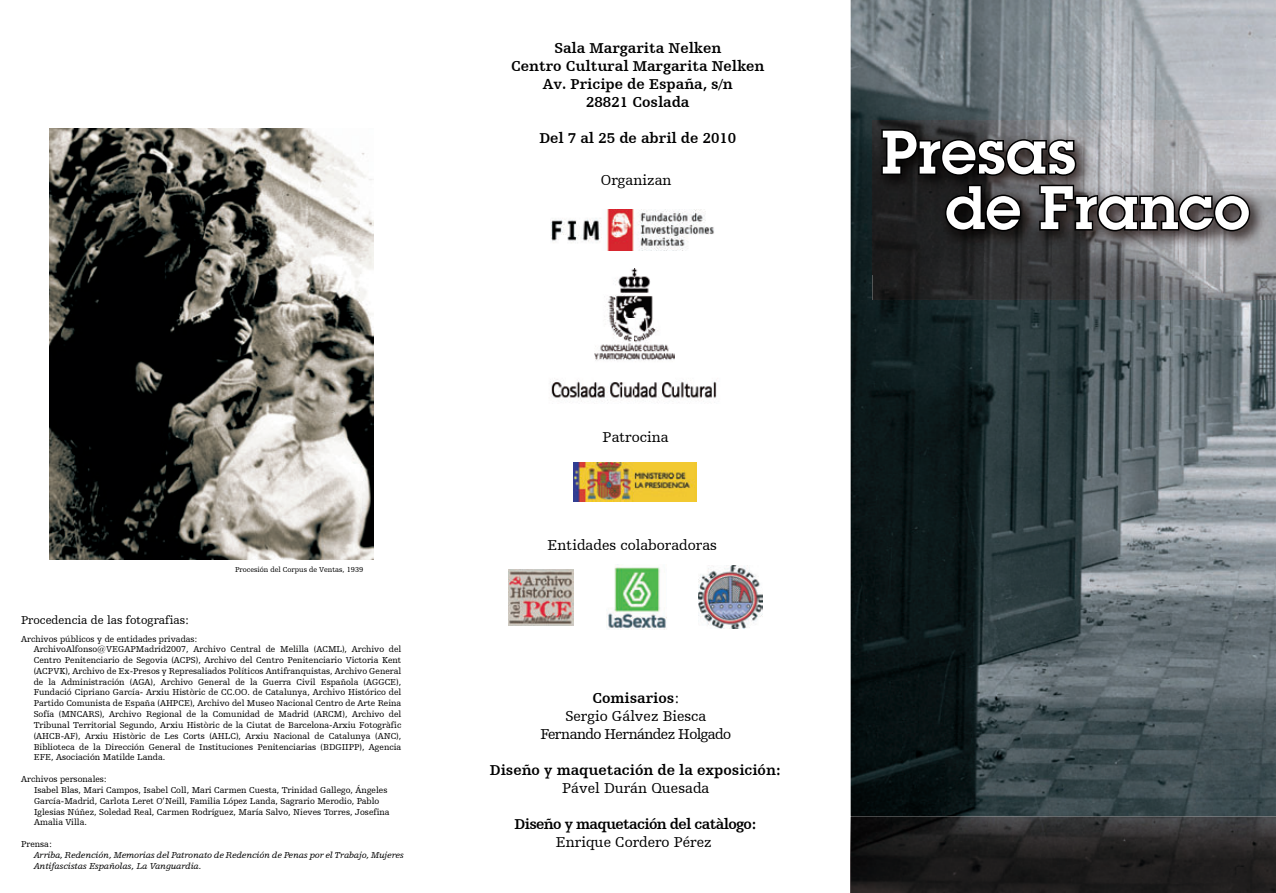
<style>
.page{position:relative;width:1276px;height:893px;background:#fff}
.page>*{position:absolute;margin:0;border:0;box-sizing:border-box;transform-origin:0 0}
.t1{font:600 60px/55.5px "Lubalin Graph";letter-spacing:.015em;color:#fff}
.t2{font:700 15px/18px "Humanist Slabserif 712 BT";color:#000001;text-align:center}
.t3{font:15px "Humanist Slabserif 712 BT";color:#000001}
.t4{font:15px/18px "Humanist Slabserif 712 BT";letter-spacing:-.04em;color:#000001;text-align:center}
.t5{font:700 15px "Humanist Slabserif 712 BT";letter-spacing:-.04em;color:#000001}
.t6{font:12px "Humanist Slabserif 712 BT";color:#000001}
.t7{font:9px/10.8px "Humanist Slabserif 712 BT";color:#000001}
.t8{font:italic 9px/10.8px "Humanist Slabserif 712 BT";color:#000001}
.t9{font:7.5px "Humanist Slabserif 712 BT";color:#000001}
.s1{font-weight:700}
</style>
<div class="page">
<img style="left:850px;top:0;width:426px;height:893px">
<svg style="left:850px;top:816px;width:1px;height:77px"></svg>
<img style="left:50px;top:129px;width:323px;height:430px">
<img style="left:872px;top:275px;width:404px;height:25px">
<img style="left:872px;top:121px;width:404px;height:154px">
<svg style="left:881px;top:129px;width:195px;height:47px;background:#232222"></svg>
<svg style="left:945px;top:185px;width:76px;height:46px;background:#151414"></svg>
<svg style="left:1039px;top:185px;width:211px;height:46px;background:#444142"></svg>
<img style="left:550px;top:209px;width:164px;height:42px">
<img style="left:574px;top:463px;width:122px;height:39px">
<img style="left:508px;top:569px;width:65px;height:56px">
<img style="left:606px;top:564px;width:61px;height:65px">
<img style="left:698px;top:565px;width:64px;height:63px">
<img style="left:595px;top:268px;width:79px;height:93px">
<img style="left:550px;top:379px;width:167px;height:23px">
<h2 class="t2" style="left:511px;top:39px;width:255px">Sala Margarita Nelken<br>Centro Cultural Margarita Nelken<br>Av. Pricipe de España, s/n<br>28821 Coslada</h2>
<h2 class="t2" style="left:539px;top:129px;width:198px">Del 7 al 25 de abril de 2010</h2>
<h2 class="t3" style="left:601px;top:171px;width:72px">Organizan</h2>
<h3 class="t6" style="left:21px;top:613px;width:169px">Procedencia de las fotografias:</h3>
<p class="t7" style="left:21px;top:633px;width:178px">Archivos públicos y de entidades privadas:</p>
<p class="t9" style="left:235px;top:564px;width:130px">Procesión del Corpus de Ventas, 1939</p>
<p class="t7" style="left:34px;top:644px;width:369px;text-align:justify">ArchivoAlfonso@VEGAPMadrid2007, Archivo Central de Melilla (ACML), Archivo del Centro Penitenciario de Segovia (ACPS), Archivo del Centro Penitenciario Victoria Kent (ACPVK), Archivo de Ex-Presos y Represaliados Políticos Antifranquistas, Archivo General de la Administración (AGA), Archivo General de la Guerra Civil Española (AGGCE), Fundació Cipriano García- Arxiu Històric de CC.OO. de Catalunya, Archivo Histórico del Partido Comunista de España (AHPCE), Archivo del Museo Nacional Centro de Arte Reina Sofía (MNCARS), Archivo Regional de la Comunidad de Madrid (ARCM), Archivo del Tribunal Territorial Segundo, Arxiu Històric de la Ciutat de Barcelona-Arxiu Fotogràfic (AHCB-AF), Arxiu Històric de Les Corts (AHLC), Arxiu Nacional de Catalunya (ANC), Biblioteca de la Dirección General de Instituciones Penitenciarias (BDGIIPP), Agencia EFE, Asociación Matilde Landa.</p>
<p class="t7" style="left:34px;top:774px;width:357px;text-indent:-13px">Archivos personales:<br>Isabel Blas, Mari Campos, Isabel Coll, Mari Carmen Cuesta, Trinidad Gallego, Ángeles García-Madrid, Carlota Leret O’Neill, Familia López Landa, Sagrario Merodio, Pablo Iglesias Núñez, Soledad Real, Carmen Rodríguez, María Salvo, Nieves Torres, Josefina Amalia Villa.</p>
<p class="t7" style="left:21px;top:838px;width:32px">Prensa:</p>
<p class="t8" style="left:34px;top:849px;width:372px">Arriba, Redención, Memorias del Patronato de Redención de Penas por el Trabajo, Mujeres<br>Antifascistas Españolas, La Vanguardia.</p>
<h2 class="t3" style="left:602px;top:428px;width:68px">Patrocina</h2>
<h2 class="t3" style="left:547px;top:536px;width:171px">Entidades colaboradoras</h2>
<h2 class="t4" style="left:540px;top:689px;width:192px"><span class="s1">Comisarios</span>:<br>Sergio Gálvez Biesca<br>Fernando Hernández Holgado</h2>
<h2 class="t2" style="left:490px;top:761px;width:293px">Diseño y maquetación de la exposición:</h2>
<h2 class="t3" style="left:562px;top:779px;width:149px">Pável Durán Quesada</h2>
<h2 class="t5" style="left:514px;top:815px;width:244px">Diseño y maquetación del catàlogo:</h2>
<h2 class="t3" style="left:556px;top:833px;width:157px">Enrique Cordero Pérez</h2>
<h1 class="t1" style="left:945px;top:124px;width:305px;text-indent:-64px">Presas<br>de Franco</h1>
</div>
